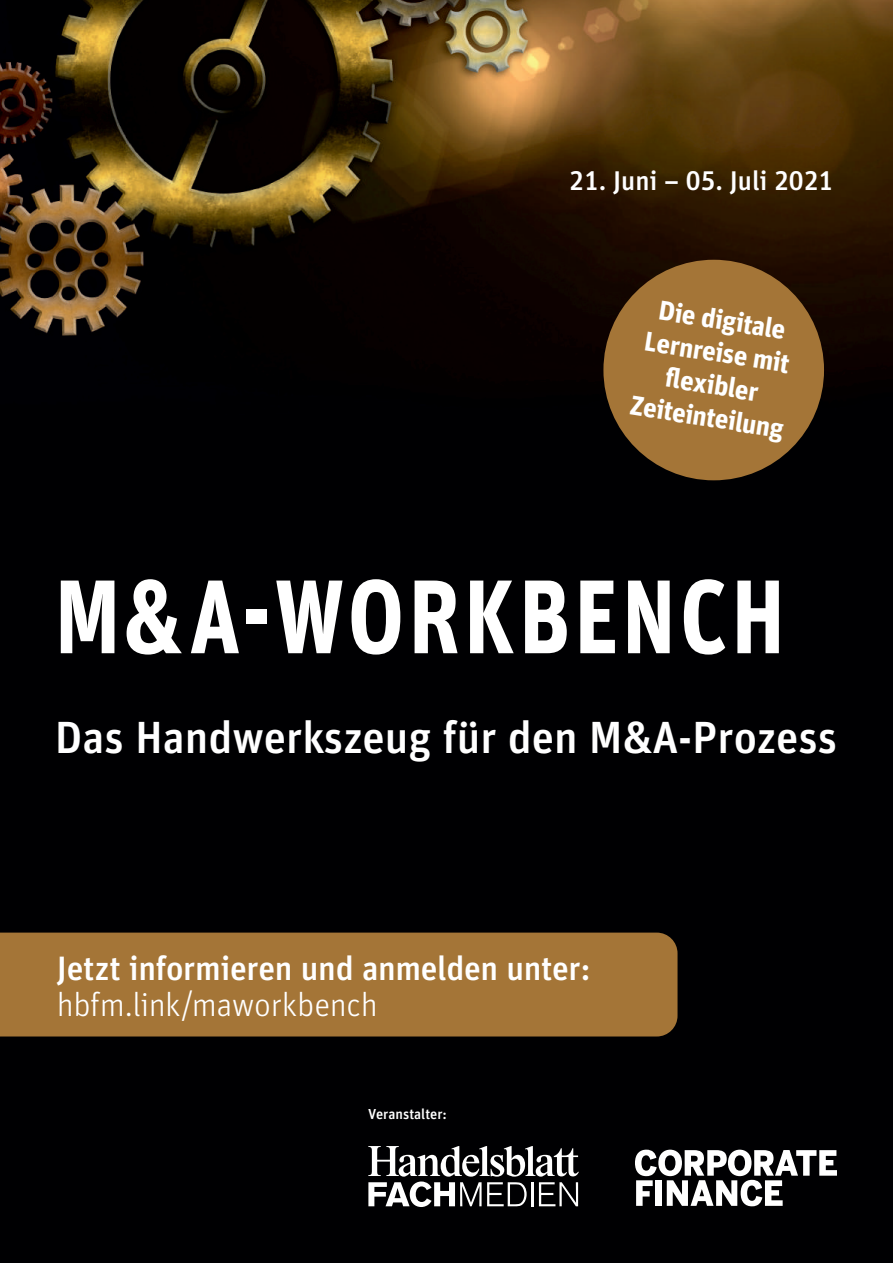
<style>
.page{position:relative;width:893px;height:1263px;background:#fff}
.page>*{position:absolute;margin:0;border:0;box-sizing:border-box;transform-origin:0 0}
.t1{font:700 104.55px "Unit Pro";letter-spacing:.04em;color:#fff;scale:.85 1}
.t2{font:500 45px "Unit Pro";color:#fff}
.t3{font:500 33.75px "Unit Pro";letter-spacing:-.01em;color:#fff}
.t4{font:300 33.75px "Unit Pro";letter-spacing:-.01em;color:#fff}
.t5{font:700 27.15px/32.7px "Unit Pro";color:#fff;text-align:center}
.t6{font:500 27px "Unit Pro";color:#fff}
.t7{font:500 14.4px "Unit Pro";color:#fff}
</style>
<div class="page">
<img style="left:0;top:0;width:893px;height:1263px">
<svg style="left:368px;top:1146px;width:211px;height:61px"></svg>
<div style="left:603px;top:260px;width:221px;height:220px;background:#a47537;border-radius:50%"></div>
<div style="left:0;top:932px;width:677px;height:104px;background:#a47537"></div>
<svg style="left:635px;top:1150px;width:202px;height:56px"></svg>
<p class="t6" style="left:569px;top:165px;width:266px">21. Juni – 05. Juli 2021</p>
<p class="t5" style="left:648px;top:294px;width:157px;rotate:9deg">Die digitale<br>Lernreise mit flexibler<br>Zeiteinteilung</p>
<h1 class="t1" style="left:54px;top:580px;width:861px">M&amp;A-WORKBENCH</h1>
<h2 class="t2" style="left:55px;top:722px;width:783px">Das Handwerkszeug für den M&amp;A-Prozess</h2>
<p class="t3" style="left:57px;top:956px;width:535px">Jetzt informieren und anmelden unter:</p>
<p class="t4" style="left:57px;top:985px;width:322px">hbfm.link/maworkbench</p>
<p class="t7" style="left:368px;top:1109px;width:80px">Veranstalter:</p>
</div>
